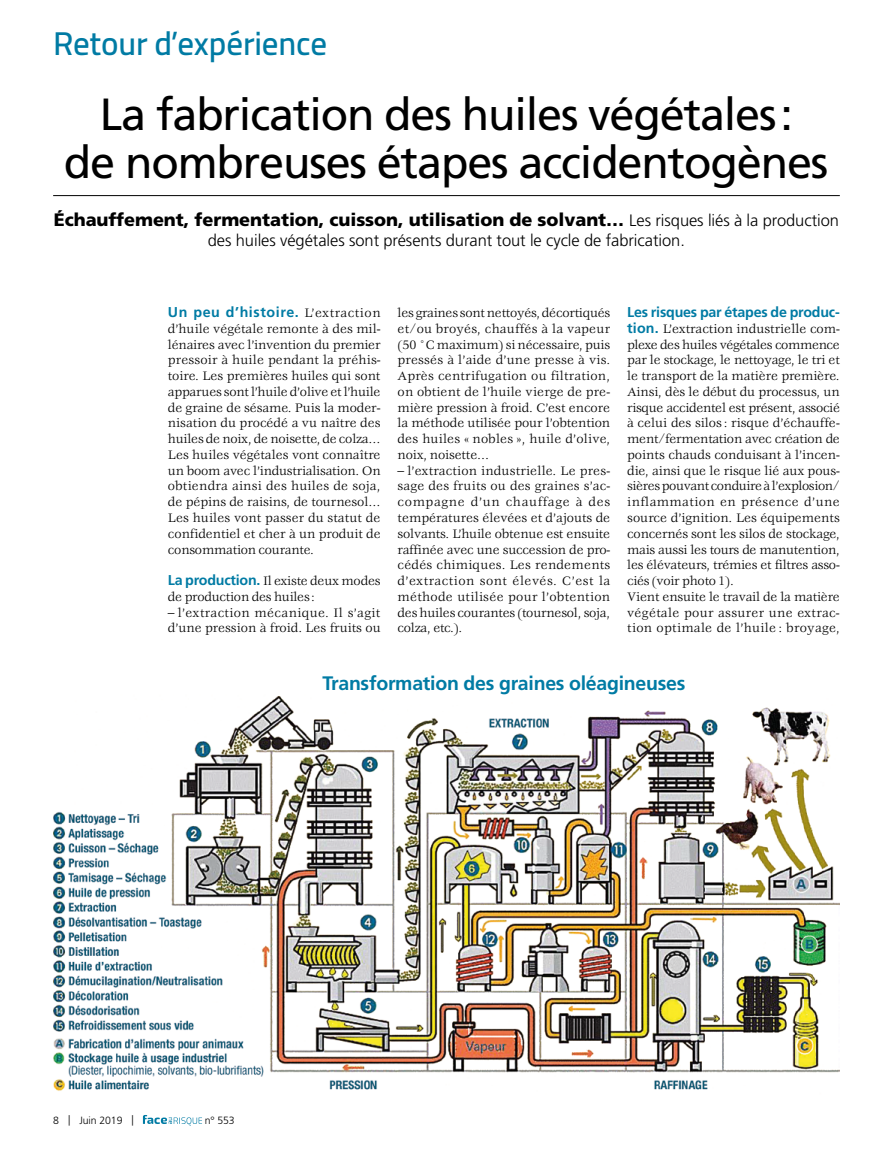
<style>
.page{position:relative;width:893px;height:1149px;background:#fff}
.page>*{position:absolute;margin:0;border:0;box-sizing:border-box;transform-origin:0 0}
.t1{font:45px/48px "Frutiger LT Std";letter-spacing:-.025em;color:#000;text-align:center}
.t2{font:600 33px "Cairo";letter-spacing:-.005em;color:#007ba4}
.t3{font:700 19.5px "Frutiger LT Std";letter-spacing:-.015em;color:#007ba4}
.t4{font:900 18px "Frutiger LT Std";letter-spacing:-.005em;color:#000}
.t5{font:300 16.5px "Frutiger LT Std";letter-spacing:-.005em;color:#000}
.t6{font:700 14.25px "Frutiger LT Std";letter-spacing:.04em;color:#007ba4}
.t7{font:700 14.25px "Frutiger LT Std";letter-spacing:-.015em;color:#007ba4}
.t8{font:13.5px/15.8px "Veljovic Std";letter-spacing:-.01em;color:#000;text-align:justify}
.t9{font:300 10.5px "Frutiger LT Std";letter-spacing:-.005em;color:#000}
.s1{font-weight:300;font-size:16.5px}
.s2{font-family:"Veljovic Std";font-weight:400;font-size:13.5px;color:#000}
.s3{font-family:"Frutiger LT Std";font-weight:700;font-size:14.25px;color:#007ba4}
.s4{font-family:"Adobe Caslon Pro"}
</style>
<div class="page">
<hr style="left:53px;top:195px;width:787px;height:1px;background:#000">
<img style="left:53px;top:696px;width:787px;height:395px">
<svg style="left:143px;top:1115px;width:59px;height:10px"></svg>
<h2 class="t2" style="left:53px;top:16px;width:275px">Retour d’expérience</h2>
<h1 class="t1" style="left:64px;top:91px;width:766px">La fabrication des huiles végétales:<br>de nombreuses étapes accidentogènes</h1>
<h3 class="t4" style="left:54px;top:208px;width:787px">Échauffement, fermentation, cuisson, utilisation de solvant… <span class="s1">Les risques liés à la production</span></h3>
<p class="t5" style="left:208px;top:230px;width:479px">des huiles végétales sont présents durant tout le cycle de fabrication.</p>
<p class="t6" style="left:168px;top:303px;width:214px">Un peu d’histoire. <span class="s2">L’extraction</span></p>
<p class="t8" style="left:168px;top:321px;width:214px">d’huile végétale remonte à des mil&shy;lénaires avec l’invention du premier pressoir à huile pendant la préhis&shy;toire. Les premières huiles qui sont apparues sont l’huile d’olive et l’huile de graine de sésame. Puis la moder&shy;nisation du procédé a vu naître des huiles de noix, de noisette, de colza… Les huiles végétales vont connaître un boom avec l’industrialisation. On obtiendra ainsi des huiles de soja, de pépins de raisins, de tournesol… Les huiles vont passer du statut de confidentiel et cher à un produit de consommation courante.</p>
<p class="t8" style="left:168px;top:573px;width:214px"><span class="s3">La production.</span> Il existe deux modes de production des huiles:</p>
<p class="t8" style="left:168px;top:605px;width:214px"><span class="s4">–</span> l’extraction mécanique. Il s’agit d’une pression à froid. Les fruits ou</p>
<p class="t8" style="left:398px;top:305px;width:214px">les graines sont nettoyés, décortiqués et/ou broyés, chauffés à la vapeur (50 °C maximum) si nécessaire, puis pressés à l’aide d’une presse à vis.<br>Après centrifugation ou filtration, on obtient de l’huile vierge de pre&shy;mière pression à froid. C’est encore la méthode utilisée pour l’obtention des huiles « nobles », huile d’olive, noix, noisette…</p>
<p class="t8" style="left:398px;top:463px;width:214px"><span class="s4">–</span> l’extraction industrielle. Le pres&shy;sage des fruits ou des graines s’ac&shy;compagne d’un chauffage à des températures élevées et d’ajouts de solvants. L’huile obtenue est ensuite raffinée avec une succession de pro&shy;cédés chimiques. Les rendements d’extraction sont élevés. C’est la méthode utilisée pour l’obtention des huiles courantes (tournesol, soja, colza, etc.).</p>
<p class="t7" style="left:627px;top:303px;width:214px">Les risques par étapes de produc-</p>
<p class="t8" style="left:627px;top:321px;width:214px;text-align:left"><span class="s3">tion.</span> L’extraction industrielle com&shy;plexe des huiles végétales commence par le stockage, le nettoyage, le tri et le transport de la matière première.<br>Ainsi, dès le début du processus, un risque accidentel est présent, associé à celui des silos : risque d’échauffe&shy;ment/fermentation avec création de points chauds conduisant à l’incen&shy;die, ainsi que le risque lié aux pous&shy;sières pouvant conduire à l’explosion/ inflammation en présence d’une source d’ignition. Les équipements concernés sont les silos de stockage, mais aussi les tours de manutention, les élévateurs, trémies et filtres asso&shy;ciés (voir photo 1).<br>Vient ensuite le travail de la matière végétale pour assurer une extrac&shy;tion optimale de l’huile : broyage,</p>
<h3 class="t3" style="left:322px;top:672px;width:364px">Transformation des graines oléagineuses</h3>
<p class="t9" style="left:53px;top:1113px;width:82px">8 | Juin 2019 |</p>
<p class="t9" style="left:205px;top:1113px;width:32px">n° 553</p>
</div>
